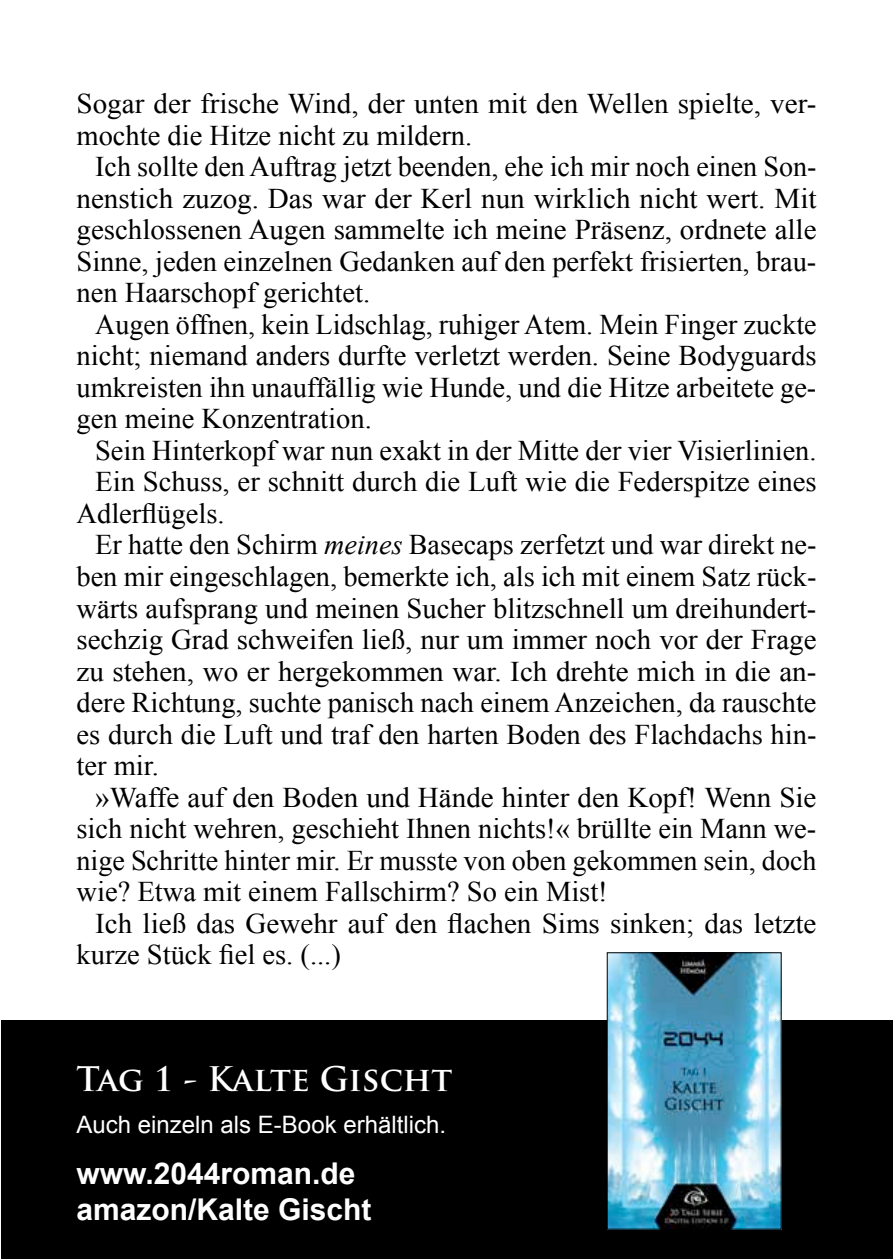
<style>
.page{position:relative;width:893px;height:1259px;background:#fff}
.page>*{position:absolute;margin:0;border:0;box-sizing:border-box;transform-origin:0 0}
.t1{font:700 33px "Trajan Pro";color:#fff}
.t2{font:700 30px/36px "Arial";color:#fff}
.t3{font:28.5px/31.5px "Times New Roman";color:#000;text-align:justify}
.t4{font:24px "Arial";color:#fff}
.s1{font-style:italic}
</style>
<div class="page">
<div style="left:2px;top:1020px;width:891px;height:239px;background:#000"></div>
<img style="left:609px;top:954px;width:170px;height:273px">
<div style="left:607px;top:952px;width:174px;height:277px;border:1px solid #000"></div>
<p class="t3" style="left:77px;top:88px;width:741px">Sogar der frische Wind, der unten mit den Wellen spielte, ver&shy;mochte die Hitze nicht zu mildern.</p>
<p class="t3" style="left:77px;top:151px;width:741px;text-indent:19px">Ich sollte den Auftrag jetzt beenden, ehe ich mir noch einen Son&shy;nenstich zuzog. Das war der Kerl nun wirklich nicht wert. Mit geschlossenen Augen sammelte ich meine Präsenz, ordnete alle Sinne, jeden einzelnen Gedanken auf den perfekt frisierten, brau&shy;nen Haarschopf gerichtet.</p>
<p class="t3" style="left:77px;top:308px;width:741px;text-indent:19px">Augen öffnen, kein Lidschlag, ruhiger Atem. Mein Finger zuckte nicht; niemand anders durfte verletzt werden. Seine Bodyguards umkreisten ihn unauffällig wie Hunde, und die Hitze arbeitete ge&shy;gen meine Konzentration.</p>
<p class="t3" style="left:95px;top:434px;width:723px">Sein Hinterkopf war nun exakt in der Mitte der vier Visierlinien.</p>
<p class="t3" style="left:95px;top:466px;width:723px">Ein Schuss, er schnitt durch die Luft wie die Federspitze eines</p>
<p class="t3" style="left:77px;top:497px;width:150px">Adlerflügels.</p>
<p class="t3" style="left:95px;top:529px;width:723px">Er hatte den Schirm <span class="s1">meines</span> Basecaps zerfetzt und war direkt ne-</p>
<p class="t3" style="left:77px;top:560px;width:741px">ben mir eingeschlagen, bemerkte ich, als ich mit einem Satz rück-</p>
<p class="t3" style="left:77px;top:592px;width:741px">wärts aufsprang und meinen Sucher blitzschnell um dreihundert-</p>
<p class="t3" style="left:77px;top:623px;width:741px">sechzig Grad schweifen ließ, nur um immer noch vor der Frage</p>
<p class="t3" style="left:77px;top:655px;width:741px">zu stehen, wo er hergekommen war. Ich drehte mich in die an-</p>
<p class="t3" style="left:77px;top:686px;width:741px">dere Richtung, suchte panisch nach einem Anzeichen, da rauschte</p>
<p class="t3" style="left:77px;top:718px;width:741px">es durch die Luft und traf den harten Boden des Flachdachs hin-</p>
<p class="t3" style="left:77px;top:749px;width:84px">ter mir.</p>
<p class="t3" style="left:95px;top:781px;width:723px">»Waffe auf den Boden und Hände hinter den Kopf! Wenn Sie</p>
<p class="t3" style="left:77px;top:812px;width:741px">sich nicht wehren, geschieht Ihnen nichts!« brüllte ein Mann we-</p>
<p class="t3" style="left:77px;top:844px;width:741px">nige Schritte hinter mir. Er musste von oben gekommen sein, doch</p>
<p class="t3" style="left:77px;top:875px;width:533px">wie? Etwa mit einem Fallschirm? So ein Mist!</p>
<p class="t3" style="left:95px;top:907px;width:723px">Ich ließ das Gewehr auf den flachen Sims sinken; das letzte</p>
<p class="t3" style="left:77px;top:938px;width:266px">kurze Stück fiel es. (...)</p>
<p class="t1" style="left:77px;top:1058px;width:377px">Tag 1 - Kalte Gischt</p>
<p class="t4" style="left:77px;top:1108px;width:371px">Auch einzeln als E-Book erhältlich.</p>
<p class="t2" style="left:77px;top:1156px;width:297px">www.2044roman.de amazon/Kalte Gischt</p>
</div>
